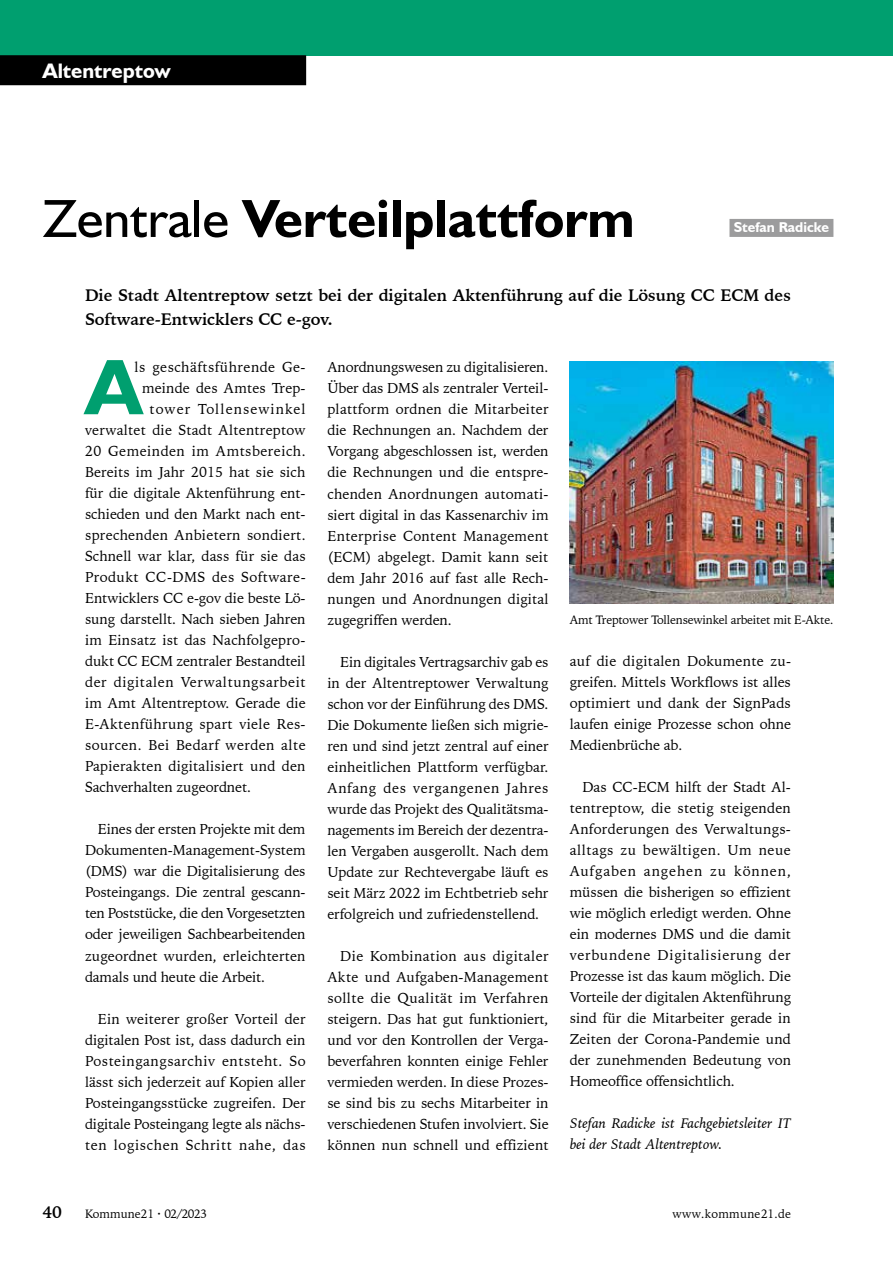
<style>
.page{position:relative;width:893px;height:1263px;background:#fff}
.page>*{position:absolute;margin:0;border:0;box-sizing:border-box;transform-origin:0 0}
.t1{font:700 79.2px "Humanist 521 BT";color:#009f6f}
.t2{font:700 54px "Humanist 521 BT";color:#000}
.t3{font:700 21px "Humanist 521 BT";color:#fff}
.t4{font:700 16.5px/24px "Iowan Old Style BT";letter-spacing:-.005em;color:#000}
.t5{font:14.25px/21px "Iowan Old Style BT";letter-spacing:.01em;color:#000;text-align:justify}
.t6{font:14.25px "Iowan Old Style BT";letter-spacing:.035em;color:#000}
.t7{font:italic 14.25px/21px "Iowan Old Style BT";letter-spacing:-.005em;color:#000}
.t8{font:14.25px "Iowan Old Style BT";letter-spacing:.04em;color:#000}
.t9{font:14.25px "Iowan Old Style BT";letter-spacing:.03em;color:#000}
.t10{font:14.25px "Iowan Old Style BT";letter-spacing:.07em;color:#000}
.t11{font:700 14.25px "Humanist 521 BT";color:#fff}
.t12{font:12px "Iowan Old Style BT";letter-spacing:-.015em;color:#000}
.t13{font:12px "Iowan Old Style BT";letter-spacing:.02em;color:#000}
.s1{font-weight:400}
</style>
<div class="page">
<div style="left:0;top:0;width:893px;height:55px;background:#009f6f"></div>
<img style="left:570px;top:362px;width:263px;height:241px">
<div style="left:729px;top:219px;width:104px;height:18px;background:#9c9c9d"></div>
<div style="left:0;top:55px;width:306px;height:30px;background:#000"></div>
<h3 class="t3" style="left:43px;top:58px;width:130px">Altentreptow</h3>
<h2 class="t2" style="left:43px;top:185px;width:593px"><span class="s1">Zentrale</span> Verteilplattform</h2>
<p class="t11" style="left:734px;top:218px;width:97px">Stefan Radicke</p>
<p class="t4" style="left:85px;top:283px;width:707px">Die Stadt Altentreptow setzt bei der digitalen Aktenführung auf die Lösung CC ECM des<br>Software-Entwicklers CC e-gov.</p>
<h1 class="t1" style="left:85px;top:338px;width:59px">A</h1>
<p class="t6" style="left:135px;top:358px;width:172px">ls geschäftsführende Ge-</p>
<p class="t5" style="left:142px;top:378px;width:165px">meinde des Amtes Trep-</p>
<p class="t10" style="left:150px;top:400px;width:158px">tower Tollensewinkel</p>
<p class="t5" style="left:85px;top:420px;width:222px">verwaltet die Stadt Altentreptow</p>
<p class="t6" style="left:85px;top:442px;width:222px">20 Gemeinden im Amtsbereich.</p>
<p class="t5" style="left:85px;top:462px;width:222px">Bereits im Jahr 2015 hat sie sich</p>
<p class="t5" style="left:85px;top:483px;width:222px">für die digitale Aktenführung ent-</p>
<p class="t5" style="left:85px;top:504px;width:222px">schieden und den Markt nach ent-</p>
<p class="t5" style="left:85px;top:525px;width:222px">sprechenden Anbietern sondiert.</p>
<p class="t5" style="left:85px;top:546px;width:222px">Schnell war klar, dass für sie das</p>
<p class="t6" style="left:85px;top:568px;width:221px">Produkt CC-DMS des Software-</p>
<p class="t5" style="left:85px;top:588px;width:222px">Entwicklers CC e-gov die beste Lö-</p>
<p class="t5" style="left:85px;top:609px;width:222px">sung darstellt. Nach sieben Jahren</p>
<p class="t5" style="left:85px;top:630px;width:222px">im Einsatz ist das Nachfolgepro-</p>
<p class="t5" style="left:85px;top:651px;width:222px">dukt CC ECM zentraler Bestandteil</p>
<p class="t8" style="left:85px;top:673px;width:222px">der digitalen Verwaltungsarbeit</p>
<p class="t5" style="left:85px;top:693px;width:222px">im Amt Altentreptow. Gerade die</p>
<p class="t5" style="left:85px;top:714px;width:222px">E-Aktenführung spart viele Res-</p>
<p class="t9" style="left:85px;top:736px;width:222px">sourcen. Bei Bedarf werden alte</p>
<p class="t5" style="left:85px;top:756px;width:222px">Papierakten digitalisiert und den</p>
<p class="t5" style="left:85px;top:777px;width:168px">Sachverhalten zugeordnet.</p>
<p class="t5" style="left:85px;top:819px;width:222px;text-indent:13px">Eines der ersten Projekte mit dem Dokumenten-Management-System (DMS) war die Digitalisierung des Posteingangs. Die zentral gescann&shy;ten Poststücke, die den Vorgesetzten oder jeweiligen Sachbearbeitenden zugeordnet wurden, erleichterten damals und heute die Arbeit.</p>
<p class="t5" style="left:85px;top:1008px;width:222px;text-indent:13px">Ein weiterer großer Vorteil der digitalen Post ist, dass dadurch ein Posteingangsarchiv entsteht. So lässt sich jederzeit auf Kopien aller Posteingangsstücke zugreifen. Der digitale Posteingang legte als nächs&shy;ten logischen Schritt nahe, das</p>
<p class="t5" style="left:327px;top:357px;width:223px">Anordnungswesen zu digitalisieren.<br>Über das DMS als zentraler Verteil&shy;plattform ordnen die Mitarbeiter die Rechnungen an. Nachdem der Vorgang abgeschlossen ist, werden die Rechnungen und die entspre&shy;chenden Anordnungen automati&shy;siert digital in das Kassenarchiv im Enterprise Content Management (ECM) abgelegt. Damit kann seit dem Jahr 2016 auf fast alle Rech&shy;nungen und Anordnungen digital zugegriffen werden.</p>
<p class="t5" style="left:327px;top:651px;width:223px;text-indent:13px">Ein digitales Vertragsarchiv gab es in der Altentreptower Verwaltung schon vor der Einführung des DMS.<br>Die Dokumente ließen sich migrie&shy;ren und sind jetzt zentral auf einer einheitlichen Plattform verfügbar.<br>Anfang des vergangenen Jahres wurde das Projekt des Qualitätsma&shy;nagements im Bereich der dezentra&shy;len Vergaben ausgerollt. Nach dem Update zur Rechtevergabe läuft es seit März 2022 im Echtbetrieb sehr erfolgreich und zufriedenstellend.</p>
<p class="t5" style="left:327px;top:945px;width:223px;text-indent:13px">Die Kombination aus digitaler Akte und Aufgaben-Management sollte die Qualität im Verfahren steigern. Das hat gut funktioniert, und vor den Kontrollen der Verga&shy;beverfahren konnten einige Fehler vermieden werden. In diese Prozes&shy;se sind bis zu sechs Mitarbeiter in verschiedenen Stufen involviert. Sie können nun schnell und effizient</p>
<p class="t12" style="left:570px;top:612px;width:265px">Amt Treptower Tollensewinkel arbeitet mit E-Akte.</p>
<p class="t5" style="left:570px;top:651px;width:223px">auf die digitalen Dokumente zu&shy;greifen. Mittels Workflows ist alles optimiert und dank der SignPads laufen einige Prozesse schon ohne Medienbrüche ab.</p>
<p class="t5" style="left:570px;top:777px;width:223px;text-indent:13px">Das CC-ECM hilft der Stadt Al&shy;tentreptow, die stetig steigenden Anforderungen des Verwaltungs&shy;alltags zu bewältigen. Um neue Aufgaben angehen zu können, müssen die bisherigen so effizient wie möglich erledigt werden. Ohne ein modernes DMS und die damit verbundene Digitalisierung der Prozesse ist das kaum möglich. Die Vorteile der digitalen Aktenführung sind für die Mitarbeiter gerade in Zeiten der Corona-Pandemie und der zunehmenden Bedeutung von Homeoffice offensichtlich.</p>
<p class="t7" style="left:570px;top:1113px;width:223px">Stefan Radicke ist Fachgebietsleiter IT bei der Stadt Altentreptow.</p>
<p class="t4" style="left:43px;top:1200px;width:21px">40</p>
<p class="t12" style="left:85px;top:1206px;width:123px">Kommune21 · 02/2023</p>
<p class="t13" style="left:673px;top:1206px;width:120px">www.kommune21.de</p>
</div>
